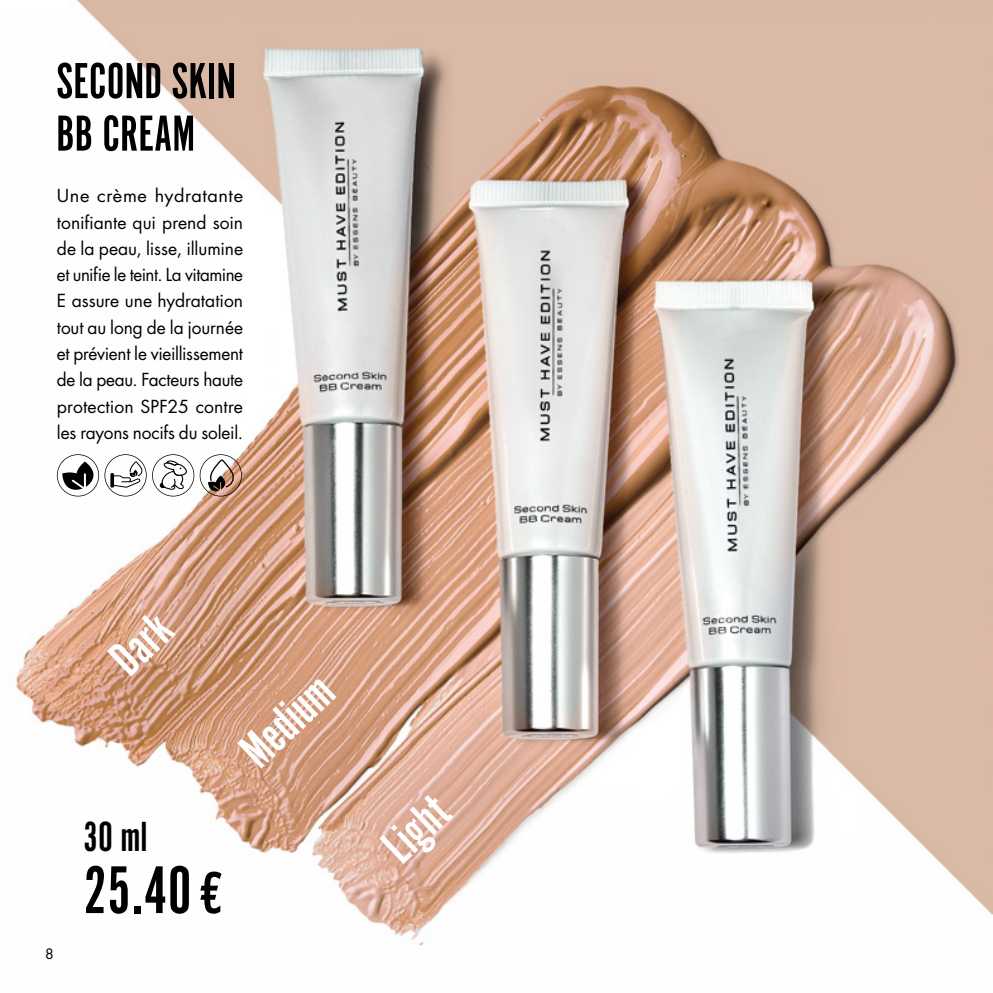
<style>
.page{position:relative;width:993px;height:993px;background:#fff}
.page>*{position:absolute;margin:0;border:0;box-sizing:border-box;transform-origin:0 0}
.t1{font:70px "Alternate Gothic Std No 1";color:#000}
.t2{font:52.5px/52.5px "Alternate Gothic Std No 1";color:#000}
.t3{font:52.5px "Alternate Gothic Std No 1";color:#fff;scale:1.05 1}
.t4{font:43.75px "Alternate Gothic Std No 1";color:#000}
.t5{font:17.5px/26.2px "Futura LTW1 G";letter-spacing:-.005em;color:#000;text-align:justify;scale:1.04 1}
.t6{font:14px "Futura LTW1 G";color:#000}
.s1{font-size:61.25px}
</style>
<div class="page">
<img style="left:15px;top:0;width:977px;height:946px">
<svg style="left:57px;top:454px;width:137px;height:42px"></svg>
<svg style="left:200px;top:454px;width:42px;height:42px"></svg>
<h2 class="t2" style="left:56px;top:54px;width:181px">SECOND SKIN<br>BB CREAM</h2>
<p class="t5" style="left:57px;top:181px;width:180px">Une crème hydratante tonifiante qui prend soin de la peau, lisse, illumine et unifie le teint. La vitamine E assure une hydratation tout au long de la journée et prévient le vieillissement de la peau. Facteurs haute protection SPF25 contre les rayons nocifs du soleil.</p>
<p class="t6" style="left:45px;top:942px;width:10px">8</p>
<h2 class="t3" style="left:99px;top:646px;width:63px;rotate:-44deg">Dark</h2>
<h2 class="t3" style="left:229px;top:738px;width:104px;rotate:-44deg">Medium</h2>
<h3 class="t4" style="left:83px;top:813px;width:66px">30 ml</h3>
<h1 class="t1" style="left:83px;top:853px;width:140px">25.40<span class="s1">€</span></h1>
<h2 class="t3" style="left:371px;top:833px;width:69px;rotate:-44deg">Light</h2>
</div>
